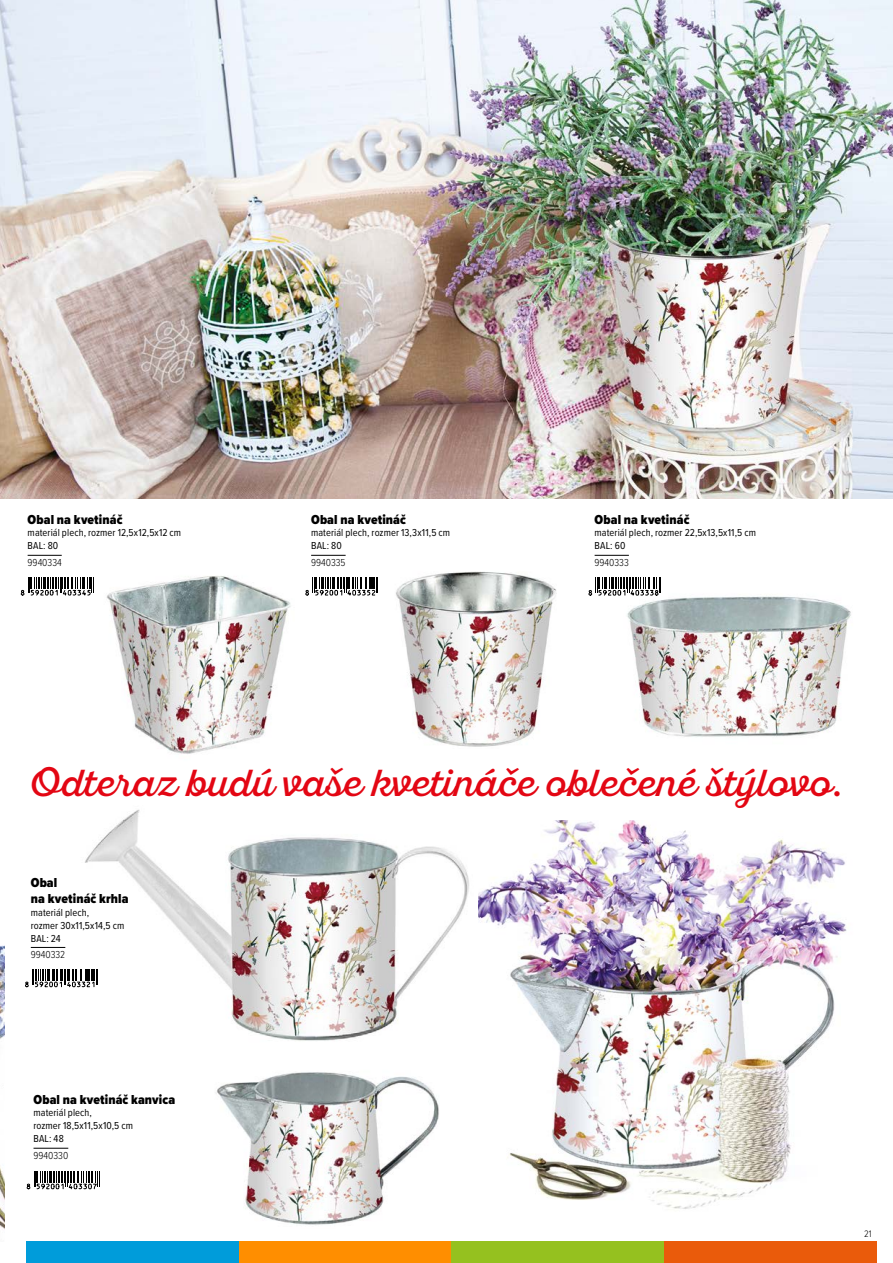
<style>
.page{position:relative;width:893px;height:1263px;background:#fff}
.page>*{position:absolute;margin:0;border:0;box-sizing:border-box;transform-origin:0 0}
.t1{font:37.5px "Sant Elia Script";color:#e30613}
.t2{font:900 13.5px/16.5px "Proxima Nova Cond";letter-spacing:.01em;color:#000}
.t3{font:10.5px/12.9px "Proxima Nova Cond";letter-spacing:.01em;color:#000}
.t4{font:300 10.5px "Proxima Nova Cond";color:#000}
.t5{font:300 9.75px "Proxima Nova Cond";color:#000}
</style>
<div class="page">
<div style="left:26px;top:1242px;width:213px;height:21px;background:#009cda"></div>
<div style="left:239px;top:1242px;width:212px;height:21px;background:#ff8e00"></div>
<div style="left:451px;top:1242px;width:213px;height:21px;background:#95c11f"></div>
<div style="left:664px;top:1242px;width:212px;height:21px;background:#ea5b0b"></div>
<img style="left:478px;top:821px;width:369px;height:388px">
<img style="left:216px;top:1072px;width:223px;height:153px">
<img style="left:77px;top:809px;width:392px;height:232px">
<img style="left:106px;top:576px;width:185px;height:178px">
<img style="left:396px;top:571px;width:161px;height:176px">
<img style="left:627px;top:596px;width:224px;height:141px">
<img style="left:0;top:945px;width:4px;height:284px">
<img style="left:0;top:0;width:893px;height:498px">
<hr style="left:34px;top:1148px;width:34px;height:1px;background:#000">
<hr style="left:31px;top:947px;width:34px;height:1px;background:#000">
<hr style="left:28px;top:555px;width:34px;height:1px;background:#000">
<hr style="left:311px;top:555px;width:35px;height:1px;background:#000">
<hr style="left:595px;top:555px;width:34px;height:1px;background:#000">
<svg style="left:27px;top:1171px;width:73px;height:18px"></svg>
<div style="left:25px;top:968px;width:78px;height:19px;background:#fff"></div>
<svg style="left:25px;top:969px;width:73px;height:18px"></svg>
<svg style="left:21px;top:577px;width:73px;height:19px"></svg>
<svg style="left:305px;top:577px;width:73px;height:19px"></svg>
<svg style="left:588px;top:577px;width:73px;height:19px"></svg>
<p class="t2" style="left:28px;top:511px;width:96px">Obal na kvetináč</p>
<p class="t3" style="left:28px;top:526px;width:155px">materiál plech, rozmer 12,5x12,5x12 cm<br>BAL: 80</p>
<p class="t4" style="left:28px;top:555px;width:36px">9940334</p>
<p class="t2" style="left:311px;top:511px;width:96px">Obal na kvetináč</p>
<p class="t3" style="left:311px;top:526px;width:140px">materiál plech, rozmer 13,3x11,5 cm<br>BAL: 80</p>
<p class="t4" style="left:311px;top:555px;width:36px">9940335</p>
<p class="t2" style="left:595px;top:511px;width:96px">Obal na kvetináč</p>
<p class="t3" style="left:595px;top:526px;width:163px">materiál plech, rozmer 22,5x13,5x11,5 cm<br>BAL: 60</p>
<p class="t4" style="left:595px;top:555px;width:36px">9940333</p>
<h1 class="t1" style="left:30px;top:761px;width:816px">Odteraz budú vaše kvetináče oblečené štýlovo.</h1>
<p class="t2" style="left:31px;top:874px;width:99px">Obal<br>na kvetináč krhla</p>
<p class="t3" style="left:31px;top:905px;width:95px">materiál plech,<br>rozmer 30x11,5x14,5 cm<br>BAL: 24</p>
<p class="t4" style="left:31px;top:947px;width:36px">9940332</p>
<p class="t2" style="left:34px;top:1091px;width:143px">Obal na kvetináč kanvica</p>
<p class="t3" style="left:34px;top:1106px;width:101px">materiál plech,<br>rozmer 18,5x11,5x10,5 cm<br>BAL: 48</p>
<p class="t4" style="left:34px;top:1147px;width:36px">9940330</p>
<p class="t5" style="left:864px;top:1227px;width:9px">21</p>
</div>
